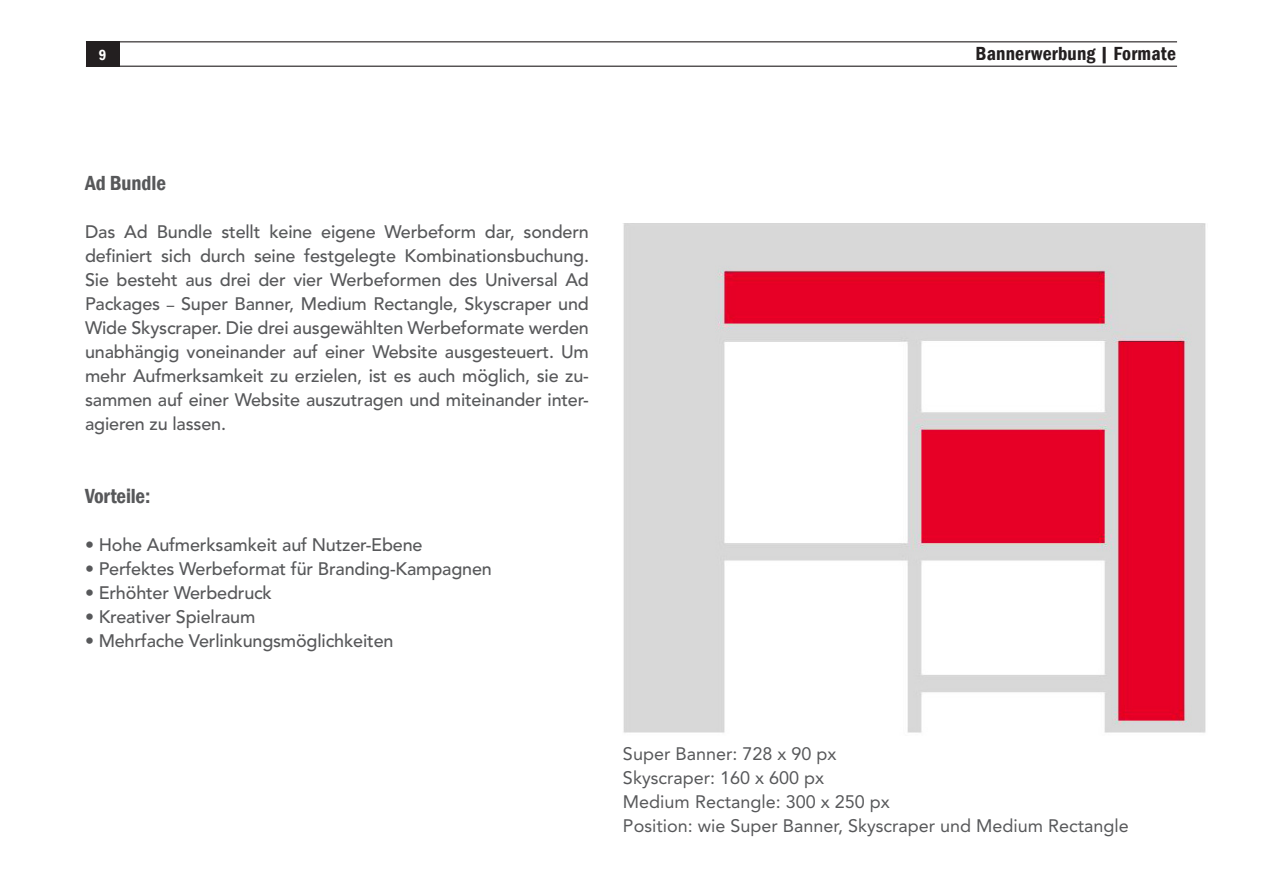
<style>
.page{position:relative;width:1263px;height:893px;background:#fff}
.page>*{position:absolute;margin:0;border:0;box-sizing:border-box;transform-origin:0 0}
.t1{font:600 condensed 21px "Franklin Gothic";color:#57585a}
.t2{font:600 condensed 19.5px "Franklin Gothic";letter-spacing:.01em;color:#231f20}
.t3{font:500 18px/24px "Avenir LT Std";letter-spacing:-.01em;color:#57585a;text-align:justify}
.t4{font:18px/24px "Avenir LT Std";color:#57585a}
.t5{font:600 condensed 15px "Franklin Gothic";color:#fff}
.s1{font-size:15px}
</style>
<div class="page">
<hr style="left:86px;top:66px;width:1091px;height:1px;background:#231f20">
<hr style="left:86px;top:41px;width:1091px;height:1px;background:#231f20">
<div style="left:86px;top:41px;width:34px;height:26px;background:#231f20"></div>
<img style="left:623px;top:224px;width:583px;height:509px">
<p class="t5" style="left:99px;top:45px;width:9px">9</p>
<p class="t2" style="left:975px;top:41px;width:202px">Bannerwerbung | Formate</p>
<p class="t1" style="left:85px;top:169px;width:83px">Ad Bundle</p>
<p class="t3" style="left:85px;top:221px;width:505px">Das Ad Bundle stellt keine eigene Werbeform dar, sondern definiert sich durch seine festgelegte Kombinationsbuchung.<br>Sie besteht aus drei der vier Werbeformen des Universal Ad Packages <span class="s1">–</span> Super Banner, Medium Rectangle, Skyscraper und Wide Skyscraper. Die drei ausgewählten Werbeformate werden unabhängig voneinander auf einer Website ausgesteuert. Um mehr Aufmerksamkeit zu erzielen, ist es auch möglich, sie zu&shy;sammen auf einer Website auszutragen und miteinander inter&shy;agieren zu lassen.</p>
<p class="t1" style="left:85px;top:481px;width:67px">Vorteile:</p>
<p class="t3" style="left:85px;top:533px;width:339px">• Hohe Aufmerksamkeit auf Nutzer-Ebene</p>
<p class="t3" style="left:85px;top:557px;width:408px">• Perfektes Werbeformat fü r Branding-Kampagnen</p>
<p class="t3" style="left:85px;top:581px;width:188px">• Erhöhter Werbedruck</p>
<p class="t3" style="left:85px;top:605px;width:172px">• Kreativer Spielraum</p>
<p class="t3" style="left:85px;top:629px;width:310px">• Mehrfache Verlinkungsmöglichkeiten</p>
<p class="t4" style="left:623px;top:742px;width:215px">Super Banner: 728 x 90 px</p>
<p class="t4" style="left:623px;top:766px;width:203px">Skyscraper: 160 x 600 px</p>
<p class="t4" style="left:623px;top:790px;width:507px">Medium Rectangle: 300 x 250 px<br>Position: wie Super Banner, Skyscraper und Medium Rectangle</p>
</div>
